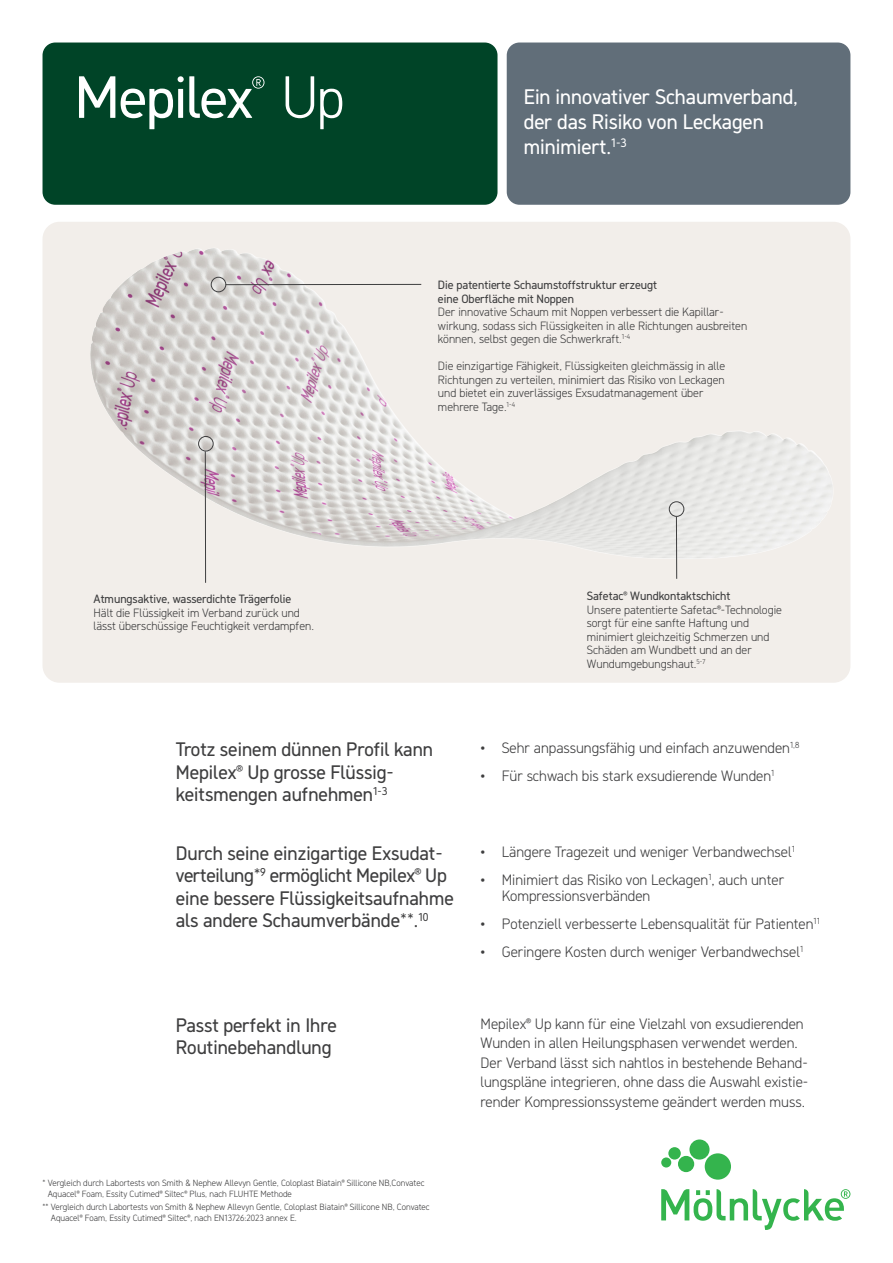
<style>
.page{position:relative;width:893px;height:1263px;background:#fff}
.page>*{position:absolute;margin:0;border:0;box-sizing:border-box;transform-origin:0 0}
.t1{font:21px/25.2px "Molnlycke Sans";color:#fff}
.t2{font:19.5px/22.5px "Molnlycke Sans";color:#3e3e3f}
.t3{font:300 15px/19.5px "Molnlycke Sans";color:#3e3e3f}
.t4{font:300 12px/13.5px "Molnlycke Sans";color:#3e3e3f}
.t5{font:12px/13.5px "Molnlycke Sans";color:#3e3e3f}
.t6{font:300 9px/10.8px "Molnlycke Sans";color:#3e3e3f}
</style>
<div class="page">
<div style="left:43px;top:43px;width:454px;height:162px;background:#004427;border-radius:13px"></div>
<div style="left:507px;top:43px;width:343px;height:162px;background:#616e79;border-radius:13px"></div>
<svg style="left:661px;top:1139px;width:189px;height:91px"></svg>
<svg style="left:79px;top:76px;width:36px;height:42px"></svg>
<svg style="left:121px;top:76px;width:143px;height:53px"></svg>
<svg style="left:286px;top:76px;width:28px;height:42px"></svg>
<svg style="left:320px;top:89px;width:22px;height:40px"></svg>
<img style="left:42px;top:222px;width:808px;height:461px">
<div style="left:669px;top:501px;width:15px;height:16px;border:1px solid #3e3e3f;border-radius:50%"></div>
<hr style="left:676px;top:517px;width:1px;height:62px;background:#3e3e3f">
<hr style="left:205px;top:451px;width:1px;height:132px;background:#3e3e3f">
<div style="left:198px;top:436px;width:15px;height:15px;border:1px solid #3e3e3f;border-radius:50%"></div>
<div style="left:211px;top:277px;width:15px;height:15px;border:1px solid #3e3e3f;border-radius:50%"></div>
<hr style="left:226px;top:284px;width:195px;height:1px;background:#3e3e3f">
<p class="t1" style="left:524px;top:83px;width:276px">Ein innovativer Schaumverband, der das Risiko von Leckagen minimiert.<sup>1-3</sup></p>
<p class="t5" style="left:94px;top:592px;width:199px">Atmungsaktive, wasserdichte Trägerfolie</p>
<p class="t4" style="left:94px;top:606px;width:222px">Hält die Flüssigkeit im Verband zurück und lässt überschüssige Feuchtigkeit verdampfen.</p>
<p class="t5" style="left:438px;top:278px;width:221px">Die patentierte Schaumstoffstruktur erzeugt eine Oberfläche mit Noppen</p>
<p class="t4" style="left:438px;top:305px;width:311px">Der innovative Schaum mit Noppen verbessert die Kapillar&shy;wirkung, sodass sich Flüssigkeiten in alle Richtungen ausbreiten können, selbst gegen die Schwerkraft.<sup>1-4</sup></p>
<p class="t4" style="left:438px;top:359px;width:289px">Die einzigartige Fähigkeit, Flüssigkeiten gleichmässig in alle Richtungen zu verteilen, minimiert das Risiko von Leckagen und bietet ein zuverlässiges Exsudatmanagement über mehrere Tage.<sup>1-4</sup></p>
<p class="t5" style="left:587px;top:589px;width:145px">Safetac® Wundkontaktschicht</p>
<p class="t4" style="left:587px;top:603px;width:197px">Unsere patentierte Safetac®-Technologie sorgt für eine sanfte Haftung und minimiert gleichzeitig Schmerzen und Schäden am Wundbett und an der Wundumgebungshaut.<sup>5-7</sup></p>
<p class="t2" style="left:176px;top:738px;width:259px">Trotz seinem dünnen Profil kann<br>Mepilex® Up grosse Flüssig&shy;keitsmengen aufnehmen<sup>1-3</sup></p>
<p class="t3" style="left:480px;top:738px;width:320px">• Sehr anpassungsfähig und einfach anzuwenden<sup>1,8</sup></p>
<p class="t3" style="left:480px;top:766px;width:295px">• Für schwach bis stark exsudierende Wunden<sup>1</sup></p>
<p class="t2" style="left:176px;top:841px;width:280px">Durch seine einzigartige Exsudat&shy;verteilung*<sup>9</sup> ermöglicht Mepilex® Up eine bessere Flüssigkeitsaufnahme als andere Schaumverbände**.<sup>10</sup></p>
<p class="t3" style="left:480px;top:841px;width:316px">• Längere Tragezeit und weniger Verbandwechsel<sup>1</sup></p>
<p class="t3" style="left:502px;top:871px;width:284px;line-height:16.5px;text-indent:-21px">• Minimiert das Risiko von Leckagen<sup>1</sup>, auch unter<br>Kompressionsverbänden</p>
<p class="t3" style="left:480px;top:914px;width:341px">• Potenziell verbesserte Lebensqualität für Patienten<sup>11</sup></p>
<p class="t3" style="left:480px;top:942px;width:324px">• Geringere Kosten durch weniger Verbandwechsel<sup>1</sup></p>
<p class="t2" style="left:176px;top:1013px;width:163px">Passt perfekt in Ihre<br>Routinebehandlung</p>
<p class="t3" style="left:480px;top:1013px;width:329px">Mepilex® Up kann für eine Vielzahl von exsudierenden Wunden in allen Heilungsphasen verwendet werden.<br>Der Verband lässt sich nahtlos in bestehende Behand&shy;lungspläne integrieren, ohne dass die Auswahl existie&shy;render Kompressionssysteme geändert werden muss.</p>
<p class="t6" style="left:48px;top:1177px;width:378px;text-indent:-5px">* Vergleich durch Labortests von Smith &amp; Nephew Allevyn Gentle, Coloplast Biatain® Sillicone NB,Convatec<br>Aquacel® Foam, Essity Cutimed® Siltec® Plus, nach FLUHTE Methode</p>
<p class="t6" style="left:51px;top:1201px;width:380px;text-indent:-8px">** Vergleich durch Labortests von Smith &amp; Nephew Allevyn Gentle, Coloplast Biatain® Sillicone NB, Convatec<br>Aquacel® Foam, Essity Cutimed® Siltec®, nach EN13726:2023 annex E.</p>
</div>
